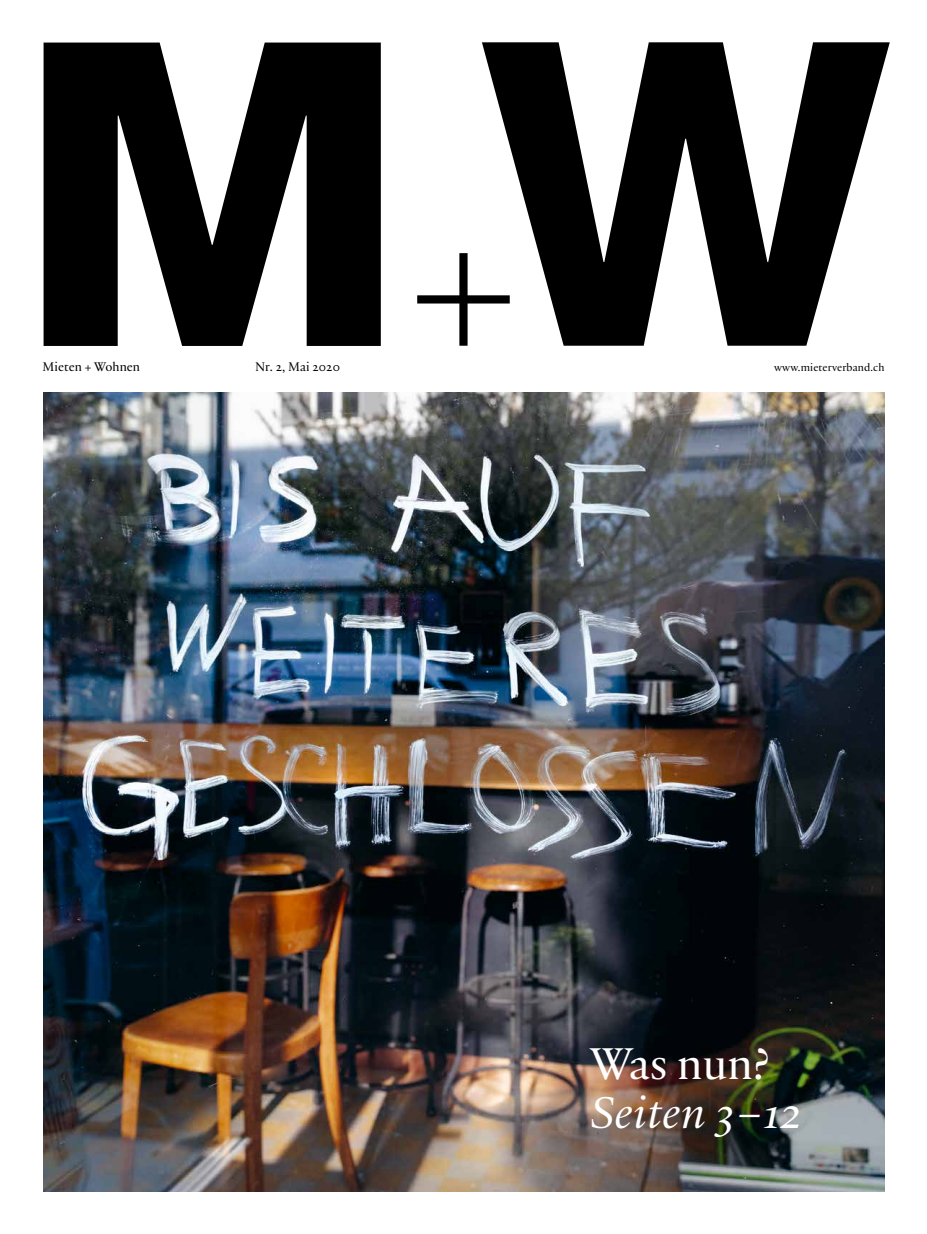
<style>
.page{position:relative;width:927px;height:1234px;background:#fff}
.page>*{position:absolute;margin:0;border:0;box-sizing:border-box;transform-origin:0 0}
.Titel_4___32_0{font:48px "Practice Regular Ita";color:#fff}
.Titel_4___32_0-2{font:48px "Practice";color:#fff}
.t1{font:13.5px "Practice";letter-spacing:.005em;color:#000}
.t2{font:11.55px "Practice";letter-spacing:.01em;color:#000}
</style>
<div class="page">
<svg style="left:482px;top:42px;width:408px;height:303px;fill:#000"></svg>
<svg style="left:417px;top:253px;width:93px;height:92px"></svg>
<svg style="left:44px;top:43px;width:337px;height:303px;fill:#000"></svg>
<img style="left:44px;top:393px;width:840px;height:798px">
<p class="t1" style="left:43px;top:357px;width:99px">Mieten + Wohnen</p>
<p class="t1" style="left:255px;top:357px;width:86px">Nr. 2, Mai 2020</p>
<p class="t2" style="left:774px;top:359px;width:112px">www.mieterverband.ch</p>
<h1 class="Titel_4___32_0-2" style="left:590px;top:1031px;width:181px">Was nun?</h1>
<h1 class="Titel_4___32_0" style="left:590px;top:1079px;width:213px">Seiten 3–12</h1>
</div>
